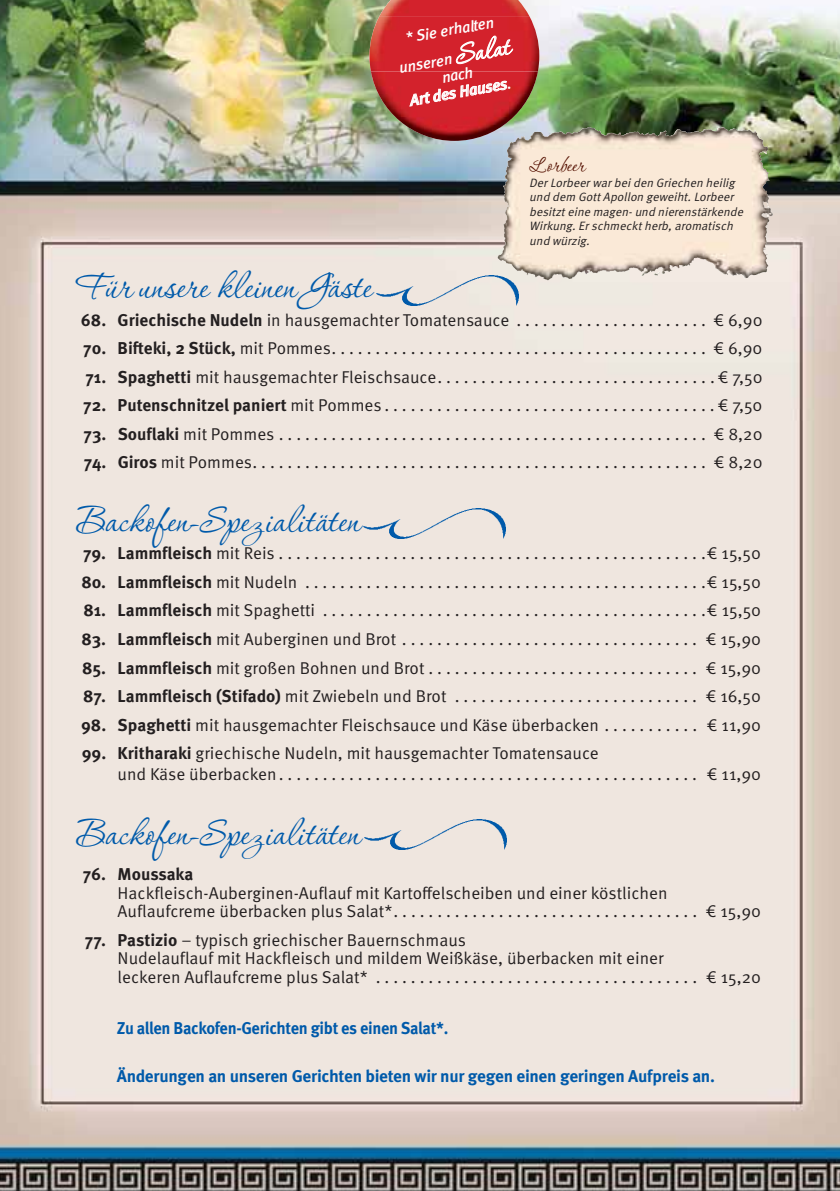
<style>
.page{position:relative;width:840px;height:1191px;background:#fff}
.page>*{position:absolute;margin:0;border:0;box-sizing:border-box;transform-origin:0 0}
.t1{font:45.6px "P22 Corinthia";color:#005aaa}
.t2{font:25.6px "P22 Corinthia";letter-spacing:.005em;color:#540f00}
.t3{font:17.2px/18.6px "Meta Pro Norm";color:#231f20}
.t4{font:700 17.2px "Meta Pro";letter-spacing:-.02em;color:#005aaa}
.t5{font:700 17.2px "Meta Pro";letter-spacing:-.02em;color:#005aaa;scale:.95 1}
.t6{font:700 17.2px "Meta Pro";letter-spacing:-.005em;color:#231f20}
.t7{font:italic 15.6px/28.4px "Meta";color:#fff;text-align:center}
.t8{font:italic 12.2px/14.6px "Meta Pro Norm";color:#231f20}
.s1{font-family:"P22 Corinthia";font-style:normal;font-size:34.2px}
.s2{font-family:"Meta Pro";font-weight:700}
.s3{font-size:36.4px}
</style>
<div class="page">
<img style="left:0;top:0;width:839px;height:1191px">
<img style="left:653px;top:127px;width:68px;height:9px">
<img style="left:376px;top:275px;width:142px;height:30px">
<img style="left:363px;top:508px;width:142px;height:31px">
<img style="left:364px;top:819px;width:142px;height:30px">
<img style="left:379px;top:0;width:150px;height:16px">
<img style="left:370px;top:72px;width:167px;height:69px">
<img style="left:369px;top:16px;width:170px;height:56px">
<p class="t7" style="left:391px;top:26px;width:114px;rotate:-10deg">* Sie erhalten unseren <span class="s1">Salat</span></p>
<p class="t7" style="left:405px;top:75px;width:104px;line-height:17.2px;rotate:-10deg">nach<br>Art des Hauses.</p>
<h2 class="t2" style="left:529px;top:147px;width:57px">Lorbeer</h2>
<p class="t8" style="left:529px;top:176px;width:218px">DerLorbeerwarbeiden Griechen heilig und dem GottApollon geweiht.Lorbeer besitzteine magen-und nierenstärkende Wirkung.Erschmecktherb,aromatisch und würzig.</p>
<h1 class="t1" style="left:76px;top:255px;width:297px">Für unsere kleinen Gäste</h1>
<p class="t3" style="left:81px;top:312px;width:682px"><span class="s2">68. Griechische Nudeln</span> in hausgemachter Tomatensauce . . . . . . . . . . . . . . . . . . . . . . € 6,90</p>
<p class="t3" style="left:83px;top:341px;width:680px"><span class="s2">70. Bifteki, 2 Stück,</span> mit Pommes . . . . . . . . . . . . . . . . . . . . . . . . . . . . . . . . . . . . . . . . . . . € 6,90</p>
<p class="t3" style="left:85px;top:369px;width:678px"><span class="s2">71. Spaghetti</span> mit hausgemachter Fleischsauce . . . . . . . . . . . . . . . . . . . . . . . . . . . . . . . . € 7,50</p>
<p class="t3" style="left:83px;top:398px;width:680px"><span class="s2">72. Putenschnitzel paniert</span> mit Pommes . . . . . . . . . . . . . . . . . . . . . . . . . . . . . . . . . . . . . . € 7,50</p>
<p class="t3" style="left:83px;top:426px;width:680px"><span class="s2">73. Souflaki</span> mit Pommes . . . . . . . . . . . . . . . . . . . . . . . . . . . . . . . . . . . . . . . . . . . . . . . . . € 8,20</p>
<p class="t3" style="left:84px;top:455px;width:679px"><span class="s2">74. Giros</span> mit Pommes . . . . . . . . . . . . . . . . . . . . . . . . . . . . . . . . . . . . . . . . . . . . . . . . . . . . € 8,20</p>
<h1 class="t1" style="left:76px;top:488px;width:285px">Backofen-Spe<span class="s3">z</span>ialitäten</h1>
<p class="t3" style="left:83px;top:546px;width:679px"><span class="s2">79. Lammfleisch</span> mit Reis . . . . . . . . . . . . . . . . . . . . . . . . . . . . . . . . . . . . . . . . . . . . . . . . .€ 15,50</p>
<p class="t3" style="left:81px;top:574px;width:680px"><span class="s2">80. Lammfleisch</span> mit Nudeln . . . . . . . . . . . . . . . . . . . . . . . . . . . . . . . . . . . . . . . . . . . . . .€ 15,50</p>
<p class="t3" style="left:83px;top:603px;width:678px"><span class="s2">81. Lammfleisch</span> mit Spaghetti . . . . . . . . . . . . . . . . . . . . . . . . . . . . . . . . . . . . . . . . . . . .€ 15,50</p>
<p class="t3" style="left:81px;top:631px;width:680px"><span class="s2">83. Lammfleisch</span> mit Auberginen und Brot . . . . . . . . . . . . . . . . . . . . . . . . . . . . . . . . . . € 15,90</p>
<p class="t3" style="left:82px;top:660px;width:680px"><span class="s2">85. Lammfleisch</span> mit großen Bohnen und Brot . . . . . . . . . . . . . . . . . . . . . . . . . . . . . . . € 15,90</p>
<p class="t3" style="left:83px;top:688px;width:679px"><span class="s2">87. Lammfleisch (Stifado)</span> mit Zwiebeln und Brot . . . . . . . . . . . . . . . . . . . . . . . . . . . . € 16,50</p>
<p class="t3" style="left:81px;top:717px;width:681px"><span class="s2">98. Spaghetti</span> mit hausgemachter Fleischsauce und Käse überbacken . . . . . . . . . . . € 11,90</p>
<p class="t3" style="left:118px;top:744px;width:644px;line-height:20.6px;text-indent:-36px"><span class="s2">99. Kritharaki</span> griechische Nudeln, mit hausgemachter Tomatensauce<br>und Käse überbacken . . . . . . . . . . . . . . . . . . . . . . . . . . . . . . . . . . . . . . . . . . . . . . . . € 11,90</p>
<h1 class="t1" style="left:76px;top:801px;width:285px">Backofen-Spe<span class="s3">z</span>ialitäten</h1>
<p class="t6" style="left:83px;top:868px;width:112px">76. Moussaka</p>
<p class="t3" style="left:118px;top:885px;width:644px">Hackfleisch-Auberginen-Auflauf mit Kartoffelscheiben und einer köstlichen<br>Auflaufcreme überbacken plus Salat* . . . . . . . . . . . . . . . . . . . . . . . . . . . . . . . . . . . € 15,90</p>
<p class="t3" style="left:118px;top:932px;width:644px;text-indent:-33px"><span class="s2">77. Pastizio</span> – typisch griechischer Bauernschmaus<br>Nudelauflauf mit Hackfleisch und mildem Weißkäse, überbacken mit einer<br>leckeren Auflaufcreme plus Salat* . . . . . . . . . . . . . . . . . . . . . . . . . . . . . . . . . . . . . € 15,20</p>
<p class="t5" style="left:117px;top:1021px;width:350px">Zu allen Backofen-Gerichten gibt es einen Salat*.</p>
<p class="t4" style="left:117px;top:1070px;width:599px">Änderungen an unseren Gerichten bieten wir nur gegen einen geringen Aufpreis an.</p>
</div>
